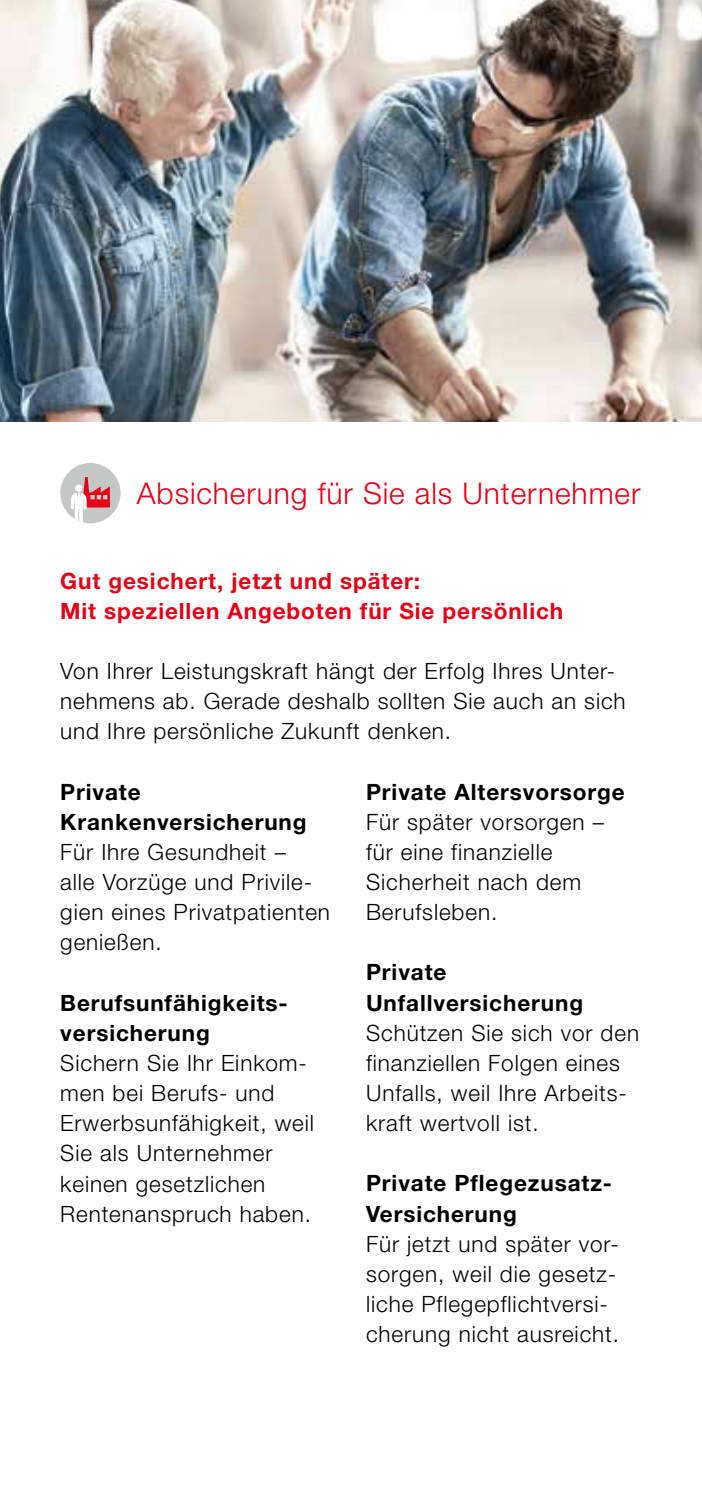
<style>
.page{position:relative;width:702px;height:1489px;background:#fff}
.page>*{position:absolute;margin:0;border:0;box-sizing:border-box;transform-origin:0 0}
.t1{font:300 30px "Helvetica Neue LT Pro";letter-spacing:.03em;color:#e30018}
.t2{font:300 22.5px/30.2px "Helvetica Neue LT Pro";letter-spacing:.04em;color:#000}
.t3{font:700 22.5px/30.2px "Helvetica Neue LT Pro";letter-spacing:.04em;color:#000}
.t4{font:700 22.5px/30.2px "Helvetica Neue LT Pro";letter-spacing:.04em;color:#e30018}
</style>
<div class="page">
<img style="left:0;top:0;width:702px;height:422px">
<div style="left:60px;top:463px;width:60px;height:60px;background:#c5c6c6;border-radius:50%"></div>
<svg style="left:71px;top:477px;width:39px;height:46px"></svg>
<h1 class="t1" style="left:137px;top:474px;width:505px">Absicherung für Sie als Unternehmer</h1>
<p class="t4" style="left:60px;top:565px;width:504px">Gut gesichert, jetzt und später:<br>Mit speziellen Angeboten für Sie persönlich</p>
<p class="t2" style="left:60px;top:655px;width:567px">Von Ihrer Leistungskraft hängt der Erfolg Ihres Unter&shy;nehmens ab. Gerade deshalb sollten Sie auch an sich und Ihre persönliche Zukunft denken.</p>
<p class="t3" style="left:60px;top:776px;width:248px">Private<br>Krankenversicherung</p>
<p class="t2" style="left:60px;top:836px;width:271px">Für Ihre Gesundheit –<br>alle Vorzüge und Privile&shy;gien eines Privatpatienten genießen.</p>
<p class="t3" style="left:60px;top:986px;width:229px">Berufsunfähigkeits&shy;versicherung</p>
<p class="t2" style="left:60px;top:1047px;width:255px">Sichern Sie Ihr Einkom&shy;men bei Berufs- und<br>Erwerbsunfähigkeit, weil<br>Sie als Unternehmer keinen gesetzlichen<br>Rentenanspruch haben.</p>
<p class="t3" style="left:366px;top:775px;width:260px">Private Altersvorsorge</p>
<p class="t2" style="left:366px;top:806px;width:239px">Für später vorsorgen – für eine finanzielle<br>Sicherheit nach dem<br>Berufsleben.</p>
<p class="t3" style="left:366px;top:956px;width:218px">Private<br>Unfallversicherung</p>
<p class="t2" style="left:366px;top:1017px;width:274px">Schützen Sie sich vor den finanziellen Folgen eines<br>Unfalls, weil Ihre Arbeits&shy;kraft wertvoll ist.</p>
<p class="t3" style="left:366px;top:1167px;width:247px">Private Pflegezusatz-<br>Versicherung</p>
<p class="t2" style="left:366px;top:1227px;width:254px">Für jetzt und später vor&shy;sorgen, weil die gesetz&shy;liche Pflegepflichtversi&shy;cherung nicht ausreicht.</p>
</div>
